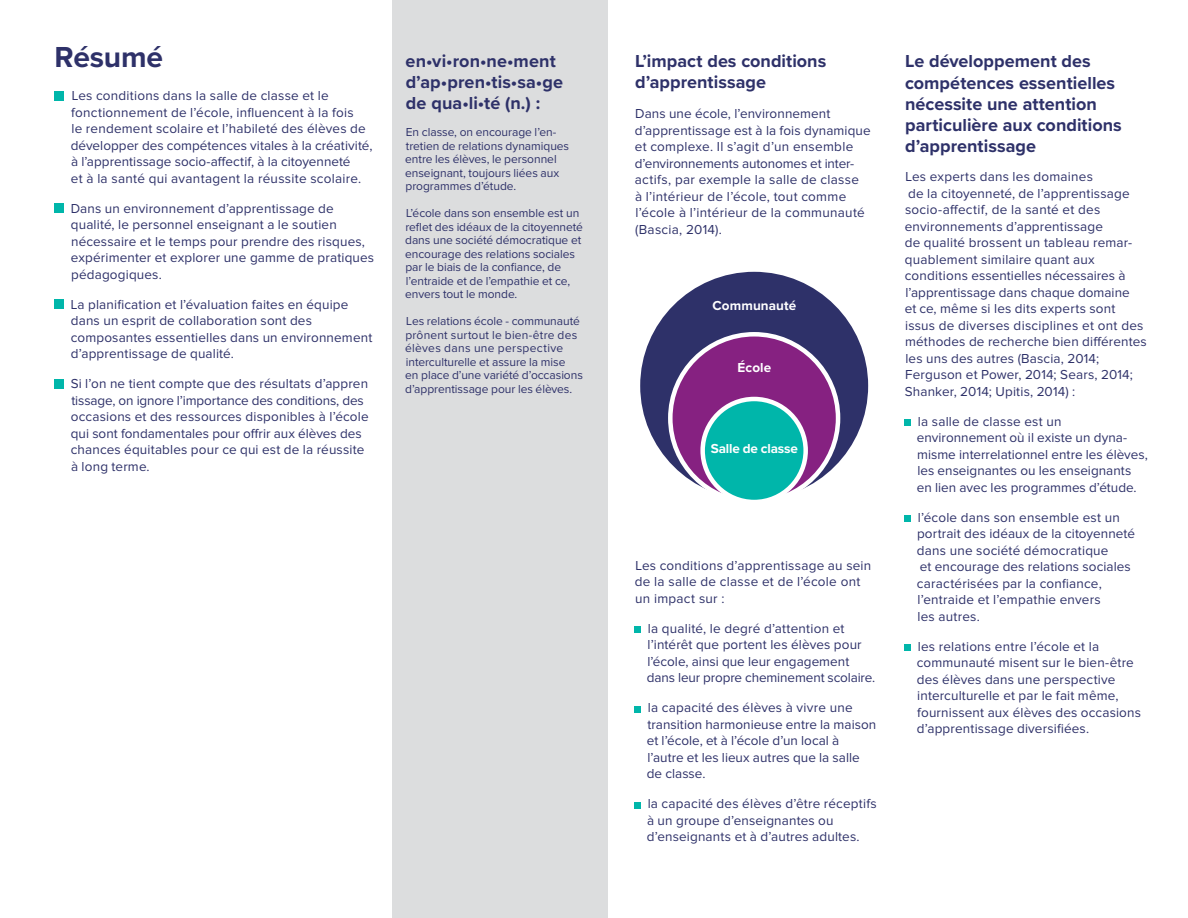
<style>
.page{position:relative;width:1188px;height:918px;background:#fff}
.page>*{position:absolute;margin:0;border:0;box-sizing:border-box;transform-origin:0 0}
.t1{font:700 30px "Proxima Nova";letter-spacing:-.005em;color:#2e3169}
.t2{font:700 18px/21px "Proxima Nova";letter-spacing:.005em;color:#2e3169}
.t3{font:13.5px/16.5px "Proxima Nova";letter-spacing:.01em;color:#2e3169}
.t4{font:700 13.5px "Proxima Nova";letter-spacing:.005em;color:#fff}
.t5{font:12px/13.5px "Proxima Nova";letter-spacing:-.005em;color:#2e3169}
</style>
<div class="page">
<div style="left:392px;top:0;width:216px;height:918px;background:#dcddde"></div>
<div style="left:634px;top:627px;width:7px;height:6px;background:#00b6aa"></div>
<div style="left:634px;top:706px;width:7px;height:6px;background:#00b6aa"></div>
<div style="left:634px;top:802px;width:7px;height:6px;background:#00b6aa"></div>
<div style="left:54px;top:91px;width:10px;height:9px;background:#00b6aa"></div>
<div style="left:54px;top:203px;width:10px;height:10px;background:#00b6aa"></div>
<div style="left:54px;top:299px;width:10px;height:10px;background:#00b6aa"></div>
<div style="left:54px;top:379px;width:10px;height:9px;background:#00b6aa"></div>
<div style="left:904px;top:420px;width:7px;height:6px;background:#00b6aa"></div>
<div style="left:904px;top:516px;width:7px;height:6px;background:#00b6aa"></div>
<div style="left:904px;top:645px;width:7px;height:6px;background:#00b6aa"></div>
<div style="left:638px;top:270px;width:232px;height:232px;background:#2e3169;border-radius:50%"></div>
<div style="left:670px;top:334px;width:168px;height:168px;background:#862181;border-radius:50%"></div>
<div style="left:668px;top:332px;width:172px;height:172px;border:4px solid #fff;border-radius:50%"></div>
<div style="left:703px;top:399px;width:103px;height:103px;background:#00b6aa;border-radius:50%"></div>
<div style="left:700px;top:397px;width:108px;height:107px;border:4px solid #fff;border-radius:50%"></div>
<h1 class="t1" style="left:54px;top:35px;width:110px">Résumé</h1>
<p class="t3" style="left:71px;top:88px;width:303px">Les conditions dans la salle de classe et le fonctionnement de l’école, influencent à la fois<br>le rendement scolaire et l’habileté des élèves de développer des compétences vitales à la créativité, à l’apprentissage socio-affectif, à la citoyenneté<br>et à la santé qui avantagent la réussite scolaire.</p>
<p class="t3" style="left:71px;top:201px;width:305px">Dans un environnement d’apprentissage de qualité, le personnel enseignant a le soutien nécessaire et le temps pour prendre des risques, expérimenter et explorer une gamme de pratiques pédagogiques.</p>
<p class="t3" style="left:71px;top:297px;width:303px">La planification et l’évaluation faites en équipe dans un esprit de collaboration sont des composantes essentielles dans un environnement d’apprentissage de qualité.</p>
<p class="t3" style="left:71px;top:376px;width:300px">Si l’on ne tient compte que des résultats d’appren tissage, on ignore l’importance des conditions, des occasions et des ressources disponibles à l’école qui sont fondamentales pour offrir aux élèves des chances équitables pour ce qui est de la réussite à long terme.</p>
<h2 class="t2" style="left:406px;top:51px;width:159px">en•vi•ron•ne•ment d’ap•pren•tis•sa•ge de qua•li•té (n.) :</h2>
<p class="t5" style="left:405px;top:126px;width:166px">En classe, on encourage l’en&shy;tretien de relations dynamiques entre les élèves, le personnel enseignant, toujours liées aux programmes d’étude.</p>
<p class="t5" style="left:405px;top:207px;width:179px">L’école dans son ensemble est un reflet des idéaux de la citoyenneté dans une société démocratique et encourage des relations sociales par le biais de la confiance, de l’entraide et de l’empathie et ce, envers tout le monde.</p>
<p class="t5" style="left:405px;top:315px;width:179px">Les relations école - communauté prônent surtout le bien-être des élèves dans une perspective interculturelle et assure la mise<br>en place d’une variété d’occasions d’apprentissage pour les élèves.</p>
<h2 class="t2" style="left:635px;top:51px;width:193px">L’impact des conditions d’apprentissage</h2>
<p class="t3" style="left:635px;top:106px;width:237px">Dans une école, l’environnement d’apprentissage est à la fois dynamique et complexe. Il s’agit d’un ensemble d’environnements autonomes et inter&shy;actifs, par exemple la salle de classe<br>à l’intérieur de l’école, tout comme l’école à l’intérieur de la communauté (Bascia, 2014).</p>
<p class="t4" style="left:712px;top:296px;width:85px">Communauté</p>
<p class="t4" style="left:738px;top:357px;width:35px">École</p>
<p class="t4" style="left:711px;top:438px;width:89px">Salle de classe</p>
<p class="t3" style="left:635px;top:558px;width:238px">Les conditions d’apprentissage au sein de la salle de classe et de l’école ont un impact sur :</p>
<p class="t3" style="left:647px;top:621px;width:230px">la qualité, le degré d’attention et l’intérêt que portent les élèves pour l’école, ainsi que leur engagement dans leur propre cheminement scolaire.</p>
<p class="t3" style="left:647px;top:700px;width:231px">la capacité des élèves à vivre une transition harmonieuse entre la maison et l’école, et à l’école d’un local à l’autre et les lieux autres que la salle de classe.</p>
<p class="t3" style="left:647px;top:796px;width:232px">la capacité des élèves d’être réceptifs à un groupe d’enseignantes ou d’enseignants et à d’autres adultes.</p>
<h2 class="t2" style="left:905px;top:51px;width:218px">Le développement des compétences essentielles nécessite une attention particulière aux conditions d’apprentissage</h2>
<p class="t3" style="left:905px;top:169px;width:244px">Les experts dans les domaines<br>de la citoyenneté, de l’apprentissage socio-affectif, de la santé et des environnements d’apprentissage<br>de qualité brossent un tableau remar&shy;quablement similaire quant aux conditions essentielles nécessaires à l’apprentissage dans chaque domaine<br>et ce, même si les dits experts sont issus de diverses disciplines et ont des méthodes de recherche bien différentes les uns des autres (Bascia, 2014; Ferguson et Power, 2014; Sears, 2014; Shanker, 2014; Upitis, 2014) :</p>
<p class="t3" style="left:917px;top:414px;width:233px">la salle de classe est un environnement où il existe un dyna&shy;misme interrelationnel entre les élèves, les enseignantes ou les enseignants en lien avec les programmes d’étude.</p>
<p class="t3" style="left:917px;top:510px;width:220px">l’école dans son ensemble est un portrait des idéaux de la citoyenneté dans une société démocratique<br>et encourage des relations sociales caractérisées par la confiance, l’entraide et l’empathie envers<br>les autres.</p>
<p class="t3" style="left:917px;top:639px;width:226px">les relations entre l’école et la communauté misent sur le bien-être des élèves dans une perspective interculturelle et par le fait même, fournissent aux élèves des occasions d’apprentissage diversifiées.</p>
</div>
